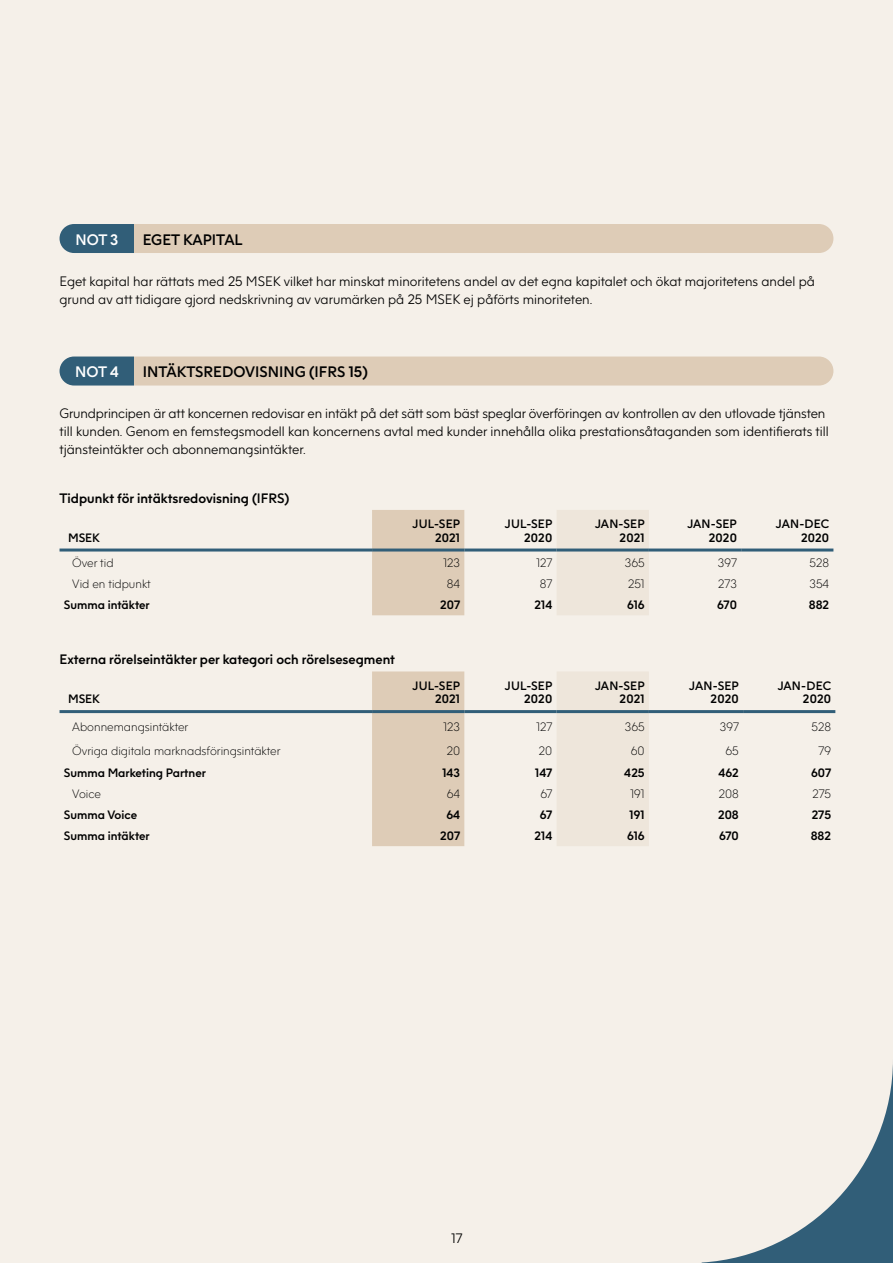
<style>
.page{position:relative;width:893px;height:1263px;background:#f5f0e9}
.page>*{position:absolute;margin:0;border:0;box-sizing:border-box;transform-origin:0 0}
.t1{font:700 15px "F37 Jan";color:#000}
.t2{font:700 15px "F37 Jan";letter-spacing:-.015em;color:#fff}
.t3{font:300 13.5px/18px "F37 Jan";color:#000}
.t4{font:700 13.5px "F37 Jan";color:#000}
.t5{font:700 12px/13.5px "F37 Jan";color:#000;text-align:right}
.t6{font:100 12px "F37 Jan";color:#000}
</style>
<div class="page">
<svg style="left:702px;top:1064px;width:191px;height:199px"></svg>
<div style="left:60px;top:224px;width:74px;height:29px;background:#315e78"></div>
<div style="left:134px;top:224px;width:699px;height:29px;background:#deccb7"></div>
<div style="left:60px;top:356px;width:74px;height:29px;background:#315e78"></div>
<div style="left:134px;top:356px;width:699px;height:29px;background:#deccb7"></div>
<div style="left:372px;top:510px;width:92px;height:105px;background:#deccb7"></div>
<div style="left:557px;top:510px;width:92px;height:105px;background:#eee6db"></div>
<hr style="left:60px;top:548px;width:312px;height:3px;background:#315e78">
<hr style="left:557px;top:548px;width:92px;height:3px;background:#315e78">
<hr style="left:649px;top:548px;width:92px;height:3px;background:#315e78">
<hr style="left:372px;top:548px;width:92px;height:3px;background:#315e78">
<hr style="left:464px;top:548px;width:93px;height:3px;background:#315e78">
<hr style="left:741px;top:548px;width:92px;height:3px;background:#315e78">
<div style="left:372px;top:671px;width:92px;height:175px;background:#deccb7"></div>
<div style="left:557px;top:672px;width:92px;height:174px;background:#eee6db"></div>
<hr style="left:60px;top:710px;width:312px;height:3px;background:#315e78">
<hr style="left:557px;top:710px;width:92px;height:3px;background:#315e78">
<hr style="left:649px;top:710px;width:94px;height:3px;background:#315e78">
<hr style="left:372px;top:710px;width:92px;height:3px;background:#315e78">
<hr style="left:464px;top:710px;width:93px;height:3px;background:#315e78">
<hr style="left:743px;top:710px;width:92px;height:3px;background:#315e78">
<p class="t2" style="left:75px;top:230px;width:45px">NOT 3</p>
<p class="t1" style="left:143px;top:230px;width:101px">EGET KAPITAL</p>
<p class="t3" style="left:60px;top:272px;width:757px">Eget kapital har rättats med 25 MSEK vilket har minskat minoritetens andel av det egna kapitalet och ökat majoritetens andel på grund av att tidigare gjord nedskrivning av varumärken på 25 MSEK ej påförts minoriteten.</p>
<p class="t2" style="left:75px;top:362px;width:45px">NOT 4</p>
<p class="t1" style="left:143px;top:362px;width:226px">INTÄKTSREDOVISNING (IFRS 15)</p>
<p class="t3" style="left:60px;top:404px;width:771px">Grundprincipen är att koncernen redovisar en intäkt på det sätt som bäst speglar överföringen av kontrollen av den utlovade tjänsten till kunden. Genom en femstegsmodell kan koncernens avtal med kunder innehålla olika prestationsåtaganden som identifierats till tjänsteintäkter och abonnemangsintäkter.</p>
<p class="t4" style="left:60px;top:489px;width:231px">Tidpunkt för intäktsredovisning (IFRS)</p>
<p class="t5" style="left:68px;top:530px;width:33px">MSEK</p>
<p class="t5" style="left:413px;top:517px;width:49px">JUL-SEP<br>2021</p>
<p class="t5" style="left:505px;top:517px;width:49px">JUL-SEP<br>2020</p>
<p class="t5" style="left:595px;top:517px;width:51px">JAN-SEP<br>2021</p>
<p class="t5" style="left:687px;top:517px;width:51px">JAN-SEP<br>2020</p>
<p class="t5" style="left:776px;top:517px;width:55px">JAN-DEC<br>2020</p>
<p class="t6" style="left:72px;top:555px;width:43px">Över tid</p>
<p class="t6" style="left:443px;top:555px;width:18px">123</p>
<p class="t6" style="left:536px;top:555px;width:17px">127</p>
<p class="t6" style="left:625px;top:555px;width:21px">365</p>
<p class="t6" style="left:718px;top:555px;width:20px">397</p>
<p class="t6" style="left:810px;top:555px;width:21px">528</p>
<p class="t6" style="left:72px;top:577px;width:80px">Vid en tidpunkt</p>
<p class="t6" style="left:447px;top:577px;width:15px">84</p>
<p class="t6" style="left:540px;top:577px;width:14px">87</p>
<p class="t6" style="left:628px;top:577px;width:18px">251</p>
<p class="t6" style="left:718px;top:577px;width:20px">273</p>
<p class="t6" style="left:809px;top:577px;width:21px">354</p>
<p class="t5" style="left:64px;top:598px;width:87px">Summa intäkter</p>
<p class="t5" style="left:440px;top:598px;width:21px">207</p>
<p class="t5" style="left:535px;top:598px;width:19px">214</p>
<p class="t5" style="left:627px;top:598px;width:19px">616</p>
<p class="t5" style="left:717px;top:598px;width:21px">670</p>
<p class="t5" style="left:809px;top:598px;width:22px">882</p>
<p class="t4" style="left:60px;top:651px;width:337px">Externa rörelseintäkter per kategori och rörelsesegment</p>
<p class="t5" style="left:68px;top:692px;width:33px">MSEK</p>
<p class="t5" style="left:413px;top:678px;width:49px">JUL-SEP<br>2021</p>
<p class="t5" style="left:505px;top:678px;width:49px">JUL-SEP<br>2020</p>
<p class="t5" style="left:595px;top:678px;width:51px">JAN-SEP<br>2021</p>
<p class="t5" style="left:689px;top:678px;width:51px">JAN-SEP<br>2020</p>
<p class="t5" style="left:778px;top:678px;width:55px">JAN-DEC<br>2020</p>
<p class="t6" style="left:72px;top:720px;width:118px">Abonnemangsintäkter</p>
<p class="t6" style="left:443px;top:720px;width:18px">123</p>
<p class="t6" style="left:536px;top:720px;width:17px">127</p>
<p class="t6" style="left:625px;top:720px;width:21px">365</p>
<p class="t6" style="left:720px;top:720px;width:20px">397</p>
<p class="t6" style="left:811px;top:720px;width:21px">528</p>
<p class="t6" style="left:72px;top:744px;width:210px">Övriga digitala marknadsföringsintäkter</p>
<p class="t6" style="left:447px;top:744px;width:15px">20</p>
<p class="t6" style="left:539px;top:744px;width:15px">20</p>
<p class="t6" style="left:631px;top:744px;width:15px">60</p>
<p class="t6" style="left:726px;top:744px;width:15px">65</p>
<p class="t6" style="left:818px;top:744px;width:14px">79</p>
<p class="t5" style="left:64px;top:765px;width:144px">Summa Marketing Partner</p>
<p class="t5" style="left:442px;top:765px;width:19px">143</p>
<p class="t5" style="left:535px;top:765px;width:19px">147</p>
<p class="t5" style="left:624px;top:765px;width:22px">425</p>
<p class="t5" style="left:718px;top:765px;width:22px">462</p>
<p class="t5" style="left:811px;top:765px;width:22px">607</p>
<p class="t6" style="left:72px;top:786px;width:30px">Voice</p>
<p class="t6" style="left:447px;top:786px;width:15px">64</p>
<p class="t6" style="left:540px;top:786px;width:14px">67</p>
<p class="t6" style="left:630px;top:786px;width:16px">191</p>
<p class="t6" style="left:719px;top:786px;width:22px">208</p>
<p class="t6" style="left:812px;top:786px;width:20px">275</p>
<p class="t5" style="left:64px;top:808px;width:75px">Summa Voice</p>
<p class="t5" style="left:446px;top:808px;width:15px">64</p>
<p class="t5" style="left:540px;top:808px;width:14px">67</p>
<p class="t5" style="left:630px;top:808px;width:17px">191</p>
<p class="t5" style="left:718px;top:808px;width:22px">208</p>
<p class="t5" style="left:812px;top:808px;width:21px">275</p>
<p class="t5" style="left:64px;top:829px;width:87px">Summa intäkter</p>
<p class="t5" style="left:440px;top:829px;width:21px">207</p>
<p class="t5" style="left:535px;top:829px;width:19px">214</p>
<p class="t5" style="left:627px;top:829px;width:19px">616</p>
<p class="t5" style="left:719px;top:829px;width:21px">670</p>
<p class="t5" style="left:811px;top:829px;width:22px">882</p>
<p class="t3" style="left:452px;top:1229px;width:12px">17</p>
</div>
